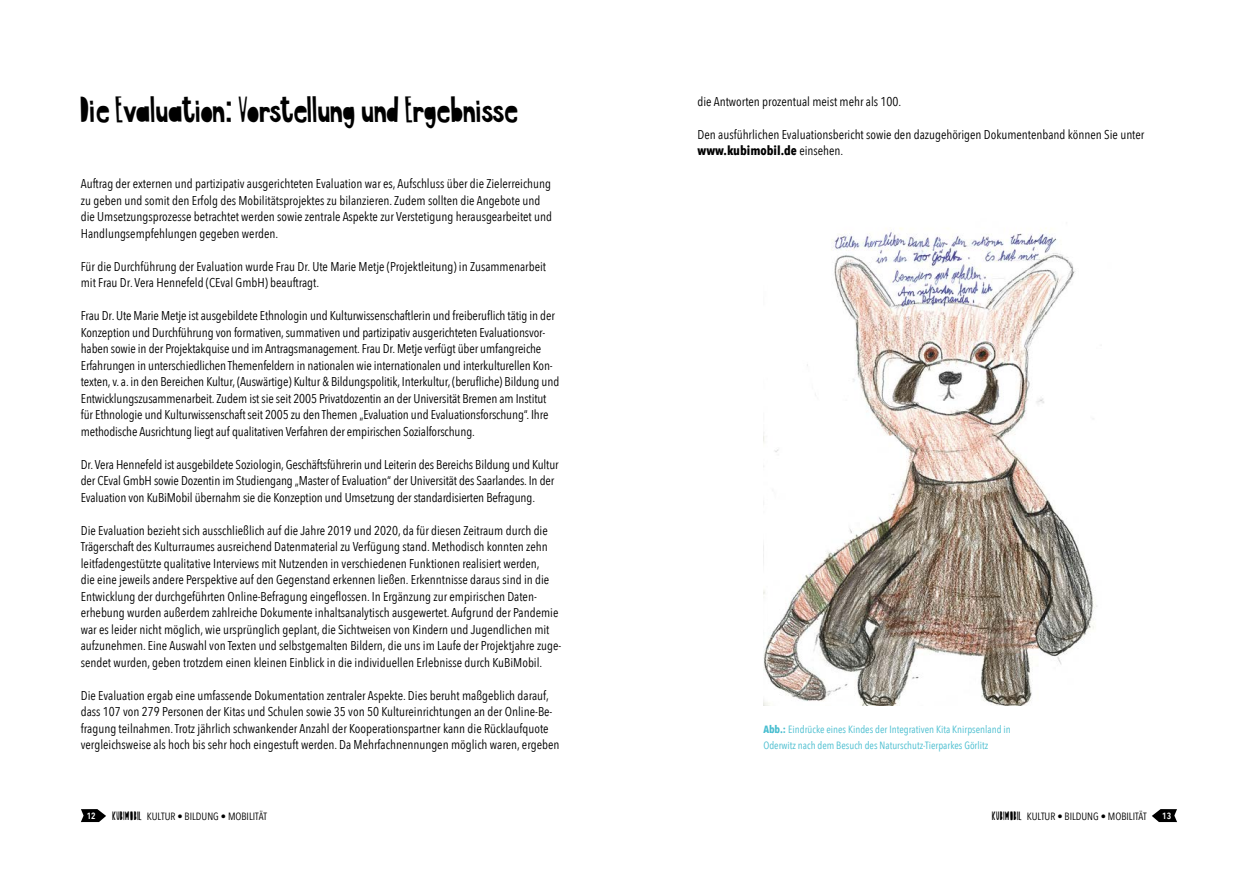
<style>
.page{position:relative;width:1259px;height:893px;background:#fff}
.page>*{position:absolute;margin:0;border:0;box-sizing:border-box;transform-origin:0 0}
.t1{font:31.5px "ABCFONT HPLHS";color:#000}
.t2{font:12.75px/16.5px "Avenir Next Condensed";color:#000}
.t3{font:10.5px/16.5px "Avenir Next Condensed";color:#47bdcf}
.t4{font:10.5px "Avenir Next Condensed";color:#000}
.t5{font:600 9px "Avenir Next Condensed";color:#fff}
.s1{font-weight:700}
.s2{font-family:"ABCFONT HPLHS"}
</style>
<div class="page">
<img style="left:763px;top:228px;width:334px;height:477px">
<svg style="left:81px;top:809px;width:25px;height:13px"></svg>
<svg style="left:1152px;top:809px;width:25px;height:13px"></svg>
<h1 class="t1" style="left:81px;top:91px;width:438px">Die Evaluation: Vorstellung und Ergebnisse</h1>
<p class="t2" style="left:81px;top:175px;width:473px">Auftrag der externen und partizipativ ausgerichteten Evaluation war es, Aufschluss über die Zielerreichung zu geben und somit den Erfolg des Mobilitätsprojektes zu bilanzieren. Zudem sollten die Angebote und die Umsetzungsprozesse betrachtet werden sowie zentrale Aspekte zur Verstetigung herausgearbeitet und Handlungsempfehlungen gegeben werden.</p>
<p class="t2" style="left:81px;top:257px;width:467px">Für die Durchführung der Evaluation wurde Frau Dr. Ute Marie Metje (Projektleitung) in Zusammenarbeit mit Frau Dr. Vera Hennefeld (CEval GmbH) beauftragt.</p>
<p class="t2" style="left:81px;top:307px;width:480px">Frau Dr. Ute Marie Metje ist ausgebildete Ethnologin und Kulturwissenschaftlerin und freiberuflich tätig in der Konzeption und Durchführung von formativen, summativen und partizipativ ausgerichteten Evaluationsvor&shy;haben sowie in der Projektakquise und im Antragsmanagement. Frau Dr. Metje verfügt über umfangreiche Erfahrungen in unterschiedlichen Themenfeldern in nationalen wie internationalen und interkulturellen Kon&shy;texten, v. a. in den Bereichen Kultur, (Auswärtige) Kultur &amp; Bildungspolitik, Interkultur, (berufliche) Bildung und Entwicklungszusammenarbeit. Zudem ist sie seit 2005 Privatdozentin an der Universität Bremen am Institut für Ethnologie und Kulturwissenschaft seit 2005 zu den Themen „Evaluation und Evaluationsforschung“. Ihre methodische Ausrichtung liegt auf qualitativen Verfahren der empirischen Sozialforschung.</p>
<p class="t2" style="left:81px;top:455px;width:479px">Dr. Vera Hennefeld ist ausgebildete Soziologin, Geschäftsführerin und Leiterin des Bereichs Bildung und Kultur der CEval GmbH sowie Dozentin im Studiengang „Master of Evaluation“ der Universität des Saarlandes. In der<br>Evaluation von KuBiMobil übernahm sie die Konzeption und Umsetzung der standardisierten Befragung.</p>
<p class="t2" style="left:81px;top:521px;width:482px">Die Evaluation bezieht sich ausschließlich auf die Jahre 2019 und 2020, da für diesen Zeitraum durch die Trägerschaft des Kulturraumes ausreichend Datenmaterial zu Verfügung stand. Methodisch konnten zehn leitfadengestützte qualitative Interviews mit Nutzenden in verschiedenen Funktionen realisiert werden,<br>die eine jeweils andere Perspektive auf den Gegenstand erkennen ließen. Erkenntnisse daraus sind in die Entwicklung der durchgeführten Online-Befragung eingeflossen. In Ergänzung zur empirischen Daten&shy;erhebung wurden außerdem zahlreiche Dokumente inhaltsanalytisch ausgewertet. Aufgrund der Pandemie war es leider nicht möglich, wie ursprünglich geplant, die Sichtweisen von Kindern und Jugendlichen mit aufzunehmen. Eine Auswahl von Texten und selbstgemalten Bildern, die uns im Laufe der Projektjahre zuge&shy;sendet wurden, geben trotzdem einen kleinen Einblick in die individuellen Erlebnisse durch KuBiMobil.</p>
<p class="t2" style="left:81px;top:686px;width:480px">Die Evaluation ergab eine umfassende Dokumentation zentraler Aspekte. Dies beruht maßgeblich darauf, dass 107 von 279 Personen der Kitas und Schulen sowie 35 von 50 Kultureinrichtungen an der Online-Be&shy;fragung teilnahmen. Trotz jährlich schwankender Anzahl der Kooperationspartner kann die Rücklaufquote vergleichsweise als hoch bis sehr hoch eingestuft werden. Da Mehrfachnennungen möglich waren, ergeben</p>
<p class="t2" style="left:697px;top:92px;width:205px">die Antworten prozentual meist mehr als 100.</p>
<p class="t2" style="left:697px;top:125px;width:448px">Den ausführlichen Evaluationsbericht sowie den dazugehörigen Dokumentenband können Sie unter <span class="s1">www.kubimobil.de</span> einsehen.</p>
<p class="t3" style="left:763px;top:720px;width:249px"><span class="s1">Abb.:</span> Eindrücke eines Kindes der Integrativen Kita Knirpsenland in<br>Oderwitz nach dem Besuch des Naturschutz-Tierparkes Görlitz</p>
<p class="t5" style="left:87px;top:808px;width:10px">12</p>
<p class="t4" style="left:112px;top:807px;width:156px"><span class="s2">KUBIMOBIL</span> KULTUR • BILDUNG • MOBILITÄT</p>
<p class="t4" style="left:992px;top:807px;width:156px"><span class="s2">KUBIMOBIL</span> KULTUR • BILDUNG • MOBILITÄT</p>
<p class="t5" style="left:1162px;top:808px;width:10px">13</p>
</div>
